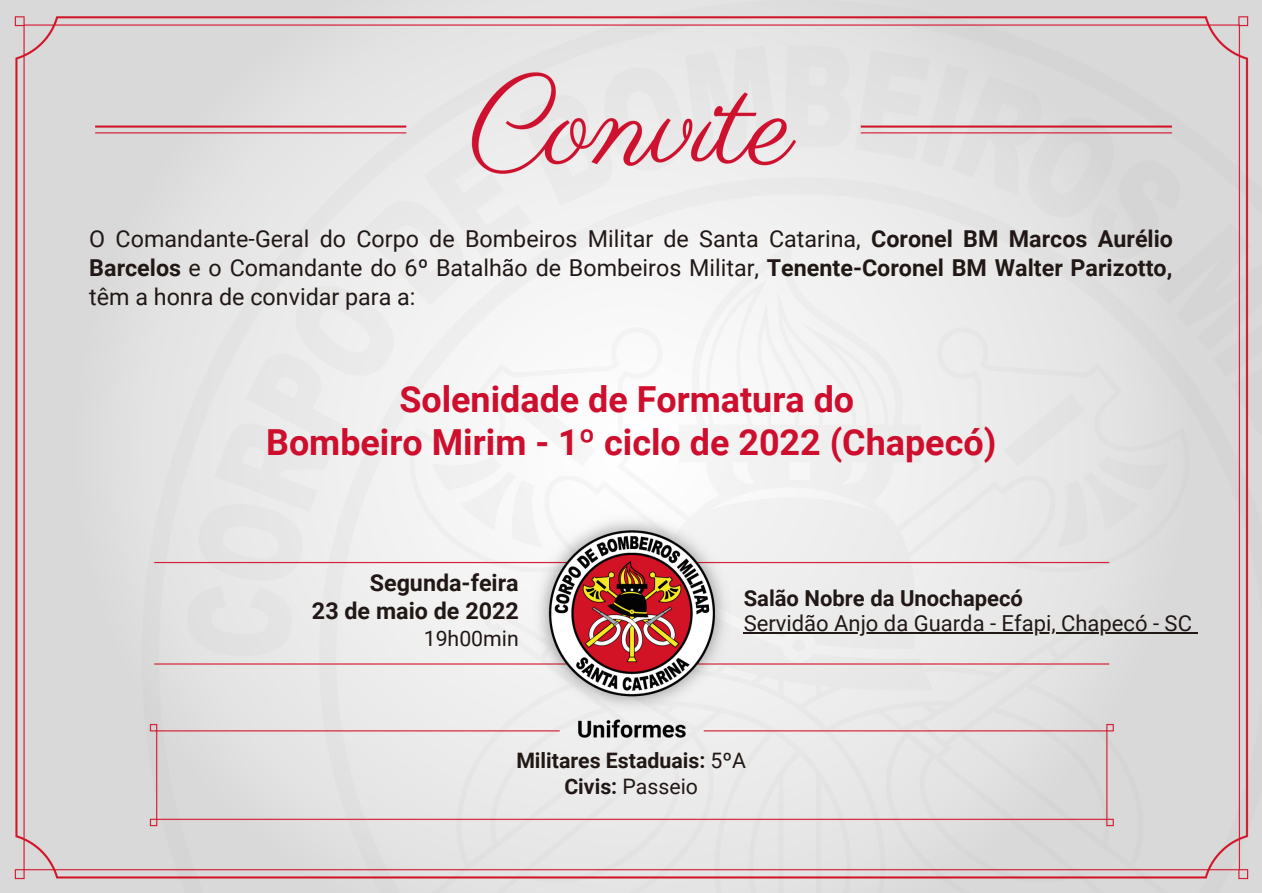
<style>
.page{position:relative;width:1262px;height:893px;background:#fff}
.page>*{position:absolute;margin:0;border:0;box-sizing:border-box;transform-origin:0 0}
.t1{font:700 35.8px "Roboto";color:#ce0e2d}
.t2{font:23.2px/28.6px "Roboto";color:#211816;text-align:justify}
.t3{font:700 23.2px "Roboto";color:#211816}
.t4{font:22px "Roboto";color:#211816}
.t5{font:700 22px "Roboto";color:#211816}
.t6{font:700 21.2px "Roboto";color:#211816}
.t7{font:21.2px "Roboto";color:#211816}
.s1{font-weight:700}
.s2{font-weight:400}
</style>
<div class="page">
<img style="left:0;top:0;width:1262px;height:892px">
<hr style="left:743px;top:632px;width:449px;height:2px;background:#211816">
<p class="t2" style="left:89px;top:225px;width:1085px">O Comandante-Geral do Corpo de Bombeiros Militar de Santa Catarina, <span class="s1">Coronel BM Marcos Aurélio Barcelos</span> e o Comandante do 6º Batalhão de Bombeiros Militar, <span class="s1">Tenente-Coronel BM Walter Parizotto, </span>têm a honra de convidar para a:</p>
<p class="t1" style="left:399px;top:379px;width:456px">Solenidade de Formatura do</p>
<p class="t1" style="left:266px;top:422px;width:731px">Bombeiro Mirim - 1º ciclo de 2022 (Chapecó)</p>
<p class="t3" style="left:370px;top:569px;width:150px">Segunda-feira</p>
<p class="t3" style="left:312px;top:597px;width:208px">23 de maio de 2022</p>
<p class="t7" style="left:424px;top:626px;width:96px">19h00min</p>
<p class="t5" style="left:743px;top:586px;width:281px">Salão Nobre da Unochapecó</p>
<p class="t4" style="left:743px;top:610px;width:450px">Servidão Anjo da Guarda - Efapi, Chapecó - SC</p>
<p class="t6" style="left:516px;top:748px;width:231px">Militares Estaduais: <span class="s2">5ºA</span></p>
<p class="t7" style="left:564px;top:774px;width:135px"><span class="s1">Civis:</span> Passeio</p>
</div>
